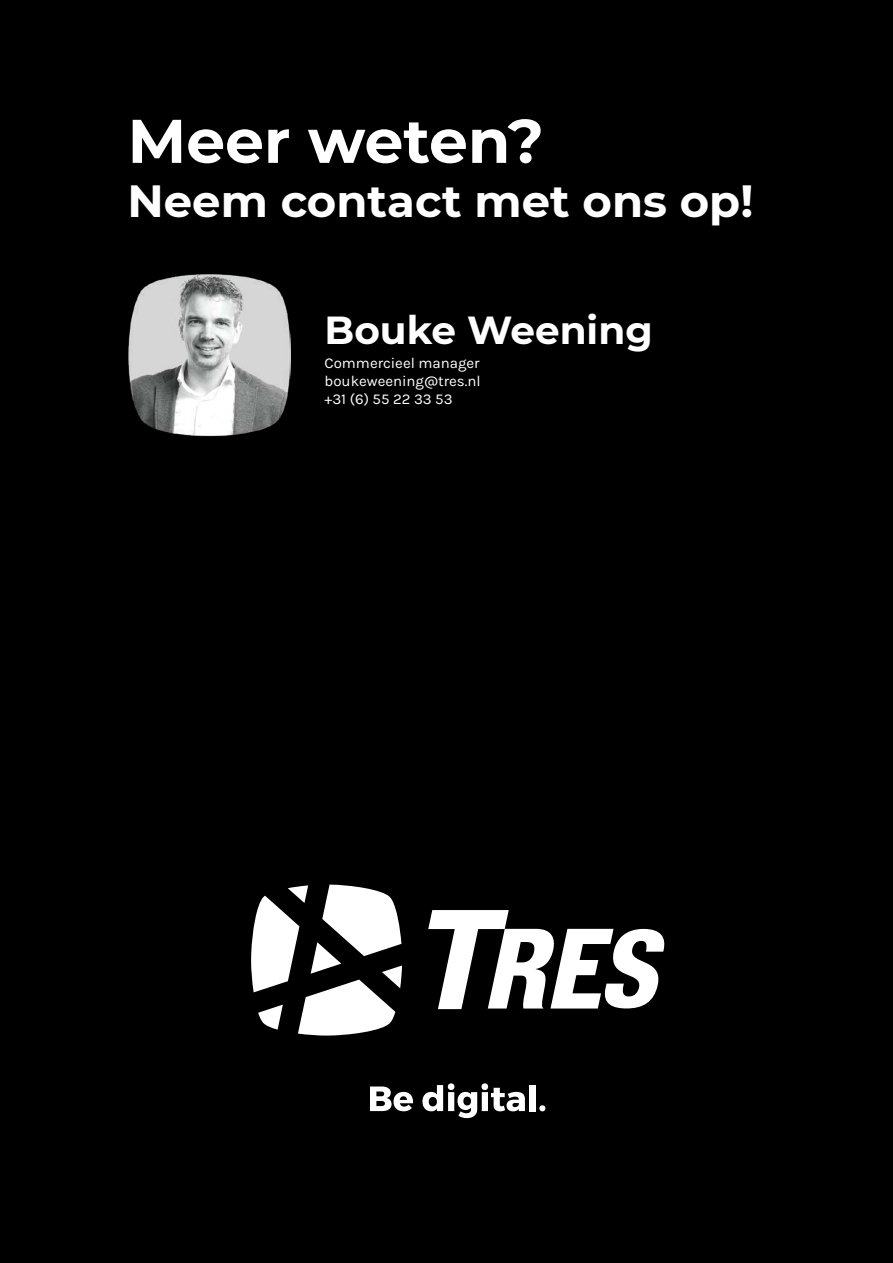
<style>
.page{position:relative;width:893px;height:1263px;background:#000}
.page>*{position:absolute;margin:0;border:0;box-sizing:border-box;transform-origin:0 0}
.t1{font:700 61.5px "Montserrat";color:#fff}
.t2{font:700 45px "Montserrat";color:#fff}
.t3{font:700 39px "Montserrat";color:#fff}
.t4{font:15px/18px "Karla";color:#fff;text-align:justify}
</style>
<div class="page">
<svg style="left:428px;top:910px;width:236px;height:99px"></svg>
<svg style="left:251px;top:884px;width:151px;height:151px"></svg>
<svg style="left:370px;top:1086px;width:43px;height:25px"></svg>
<svg style="left:422px;top:1083px;width:103px;height:35px"></svg>
<div style="left:529px;top:1085px;width:7px;height:26px;background:#fff"></div>
<svg style="left:539px;top:1105px;width:6px;height:6px"></svg>
<img style="left:128px;top:274px;width:162px;height:162px">
<h1 class="t1" style="left:128px;top:97px;width:418px">Meer weten?</h1>
<h2 class="t2" style="left:128px;top:168px;width:627px">Neem contact met ons op!</h2>
<h3 class="t3" style="left:325px;top:302px;width:330px">Bouke Weening</h3>
<p class="t4" style="left:325px;top:354px;width:158px">Commercieel manager boukeweening@tres.nl +31 (6) 55 22 33 53</p>
</div>
